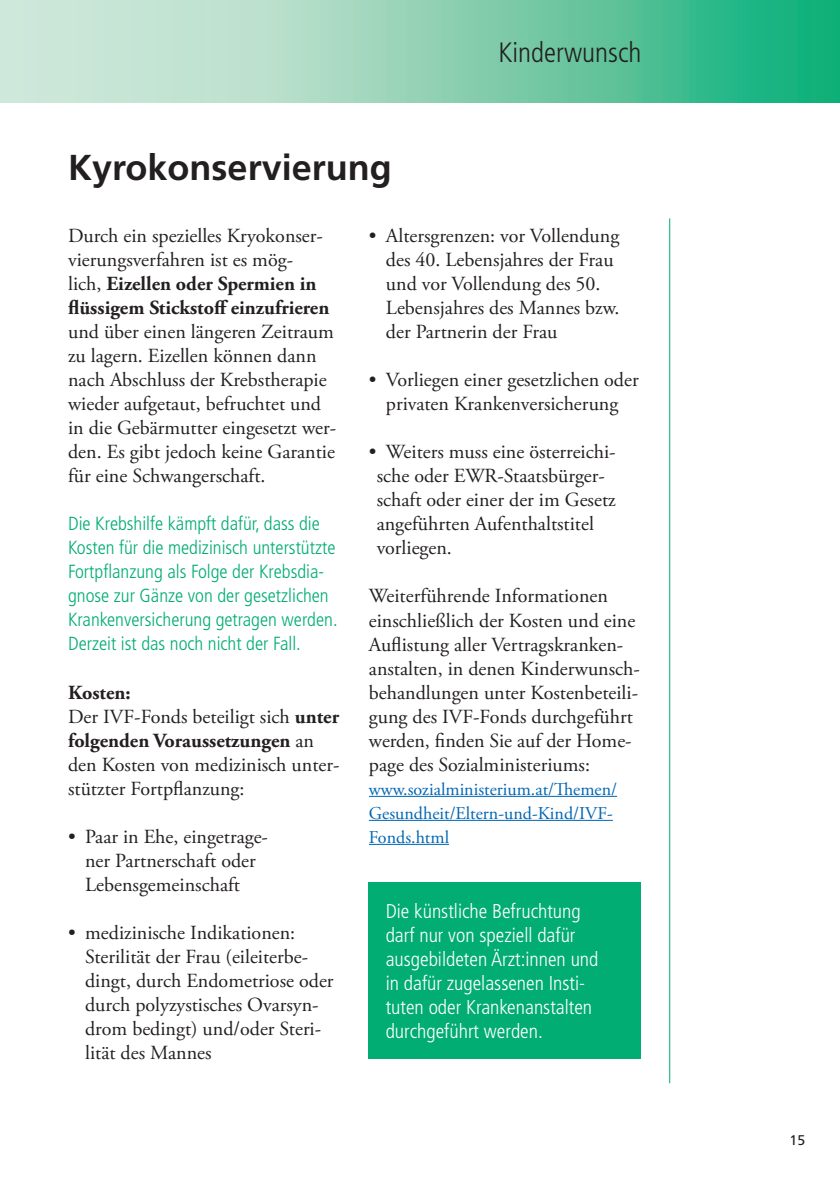
<style>
.page{position:relative;width:840px;height:1191px;background:#fff}
.page>*{position:absolute;margin:0;border:0;box-sizing:border-box;transform-origin:0 0}
.t1{font:700 36px "Frutiger LT Std";color:#231f20}
.t2{font:300 condensed 28px "Frutiger LT Std";color:#231f20}
.t3{font:20px/24px "Adobe Garamond Pro";color:#231f20}
.t4{font:300 condensed 20px/24px "Frutiger LT Std";color:#fff}
.t5{font:300 condensed 19px/24px "Frutiger LT Std";color:#02ad73}
.t6{font:18px/24px "Adobe Garamond Pro";color:#0166b3}
.t7{font:14px "Frutiger LT Std";color:#231f20}
.s1{font-weight:700}
</style>
<div class="page">
<svg style="left:0;top:0;width:839px;height:102px;background:#85d0b1"></svg>
<hr style="left:668px;top:218px;width:1px;height:865px;background:#02ad73">
<hr style="left:369px;top:796px;width:247px;height:1px;background:#0166b3">
<hr style="left:369px;top:820px;width:243px;height:1px;background:#0166b3">
<hr style="left:369px;top:844px;width:80px;height:1px;background:#0166b3">
<div style="left:368px;top:882px;width:272px;height:176px;background:#02ad73"></div>
<h1 class="t1" style="left:68px;top:146px;width:325px">Kyrokonservierung</h1>
<h2 class="t2" style="left:498px;top:36px;width:144px">Kinderwunsch</h2>
<p class="t3" style="left:68px;top:225px;width:262px">Durch ein spezielles Kryokonser&shy;vierungsverfahren ist es mög&shy;lich, <span class="s1">Eizellen oder Spermien in flüssigem Stickstoff einzufrieren</span></p>
<p class="t3" style="left:68px;top:321px;width:269px">und über einen längeren Zeitraum zu lagern. Eizellen können dann nach Abschluss der Krebstherapie wieder aufgetaut, befruchtet und in die Gebärmutter eingesetzt wer&shy;den. Es gibt jedoch keine Garantie für eine Schwangerschaft.</p>
<p class="t5" style="left:68px;top:512px;width:271px">Die Krebshilfe kämpft dafür, dass die Kosten für die medizinisch unterstützte Fortpflanzung als Folge der Krebsdia&shy;gnose zur Gänze von der gesetzlichen Krankenversicherung getragen werden.<br>Derzeit ist das noch nicht der Fall.</p>
<p class="t3" style="left:68px;top:681px;width:273px"><span class="s1">Kosten:<br></span>Der IVF-Fonds beteiligt sich <span class="s1">unter folgenden Voraussetzungen</span> an den Kosten von medizinisch unter&shy;stützter Fortpflanzung:</p>
<p class="t3" style="left:68px;top:825px;width:201px;text-align:center">• Paar in Ehe, eingetrage&shy;ner Partnerschaft oder<br>Lebensgemeinschaft</p>
<p class="t3" style="left:85px;top:921px;width:250px;text-indent:-17px">• medizinische Indikationen:<br>Sterilität der Frau (eileiterbe&shy;dingt, durch Endometriose oder durch polyzystisches Ovarsyn&shy;drom bedingt) und/oder Steri&shy;lität des Mannes</p>
<p class="t3" style="left:386px;top:225px;width:235px;text-indent:-17px">• Altersgrenzen: vor Vollendung des 40. Lebensjahres der Frau und vor Vollendung des 50.<br>Lebensjahres des Mannes bzw. der Partnerin der Frau</p>
<p class="t3" style="left:369px;top:369px;width:271px;text-align:center">• Vorliegen einer gesetzlichen oder privaten Krankenversicherung</p>
<p class="t3" style="left:376px;top:441px;width:240px;text-indent:-8px">• Weiters muss eine österreichi&shy;sche oder EWR-Staatsbürger&shy;schaft oder einer der im Gesetz angeführten Aufenthaltstitel vorliegen.</p>
<p class="t3" style="left:369px;top:585px;width:272px">Weiterführende Informationen einschließlich der Kosten und eine Auflistung aller Vertragskranken&shy;anstalten, in denen Kinderwunsch&shy;behandlungen unter Kostenbeteili&shy;gung des IVF-Fonds durchgeführt werden, finden Sie auf der Home&shy;page des Sozialministeriums:</p>
<p class="t6" style="left:369px;top:777px;width:249px">www.sozialministerium.at/Themen/<br>Gesundheit/Eltern-und-Kind/IVF-<br>Fonds.html</p>
<p class="t4" style="left:385px;top:899px;width:214px">Die künstliche Befruchtung darf nur von speziell dafür ausgebildeten Ärzt:innen und in dafür zugelassenen Insti&shy;tuten oder Krankenanstalten durchgeführt werden.</p>
<p class="t7" style="left:789px;top:1132px;width:17px">15</p>
</div>
